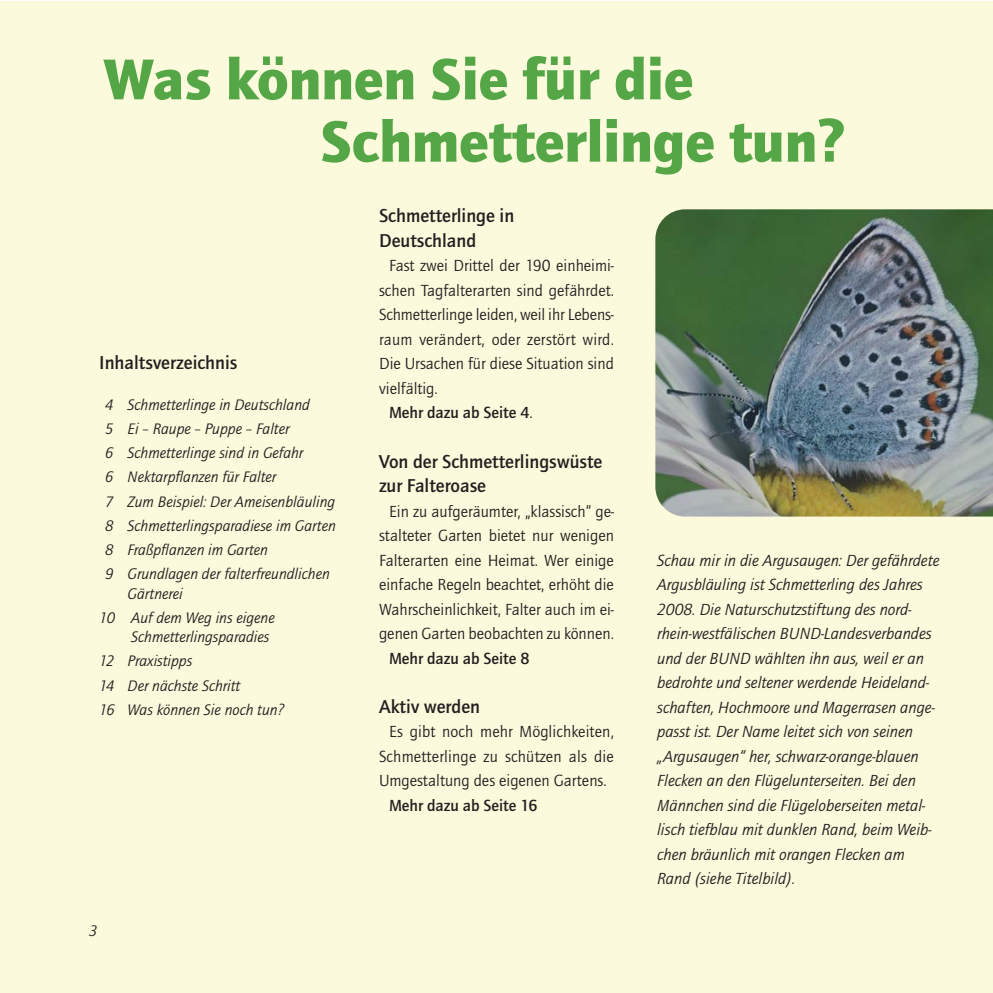
<style>
.page{position:relative;width:993px;height:993px;background:#fff}
.page>*{position:absolute;margin:0;border:0;box-sizing:border-box;transform-origin:0 0}
.t1{font:900 59.5px "Quay Itc T";color:#54a647}
.t2{font:700 19.25px/24.5px "Quay Itc T";color:#231f20}
.t3{font:italic 16.62px/24.5px "Quay Itc T";color:#231f20}
.t4{font:16.62px/24.5px "Quay Itc T";color:#231f20;text-align:center}
.t5{font:700 16.62px "Quay Itc T";color:#231f20}
.t6{font:italic 15.75px/24.2px "Quay Itc T";color:#231f20}
.s1{font-weight:400}
</style>
<div class="page">
<div style="left:0;top:2px;width:992px;height:990px;background:#fbfadc"></div>
<img style="left:655px;top:209px;width:337px;height:307px">
<h1 class="t1" style="left:103px;top:55px;width:591px">Was können Sie für die</h1>
<h1 class="t1" style="left:320px;top:117px;width:526px">Schmetterlinge tun?</h1>
<p class="t2" style="left:99px;top:351px;width:139px">Inhaltsverzeichnis</p>
<p class="t6" style="left:105px;top:393px;width:232px">4 Schmetterlinge in Deutschland<br>5 Ei – Raupe – Puppe – Falter<br>6 Schmetterlinge sind in Gefahr<br>6 Nektarpflanzen für Falter<br>7 Zum Beispiel: Der Ameisenbläuling<br>8 Schmetterlingsparadiese im Garten<br>8 Fraßpflanzen im Garten<br>9 Grundlagen der falterfreundlichen</p>
<p class="t6" style="left:99px;top:582px;width:177px;text-indent:28px">Gärtnerei<br>10 Auf dem Weg ins eigene</p>
<p class="t6" style="left:99px;top:625px;width:186px;text-indent:32px">Schmetterlingsparadies<br>12 Praxistipps<br>14 Der nächste Schritt<br>16 Was können Sie noch tun?</p>
<p class="t6" style="left:89px;top:919px;width:10px">3</p>
<p class="t2" style="left:379px;top:204px;width:137px">Schmetterlinge in<br>Deutschland</p>
<p class="t4" style="left:389px;top:255px;width:226px">Fast zwei Drittel der 190 einheimi-</p>
<p class="t4" style="left:379px;top:279px;width:236px">schen Tagfalterarten sind gefährdet.</p>
<p class="t4" style="left:379px;top:304px;width:236px">Schmetterlinge leiden, weil ihr Lebens-</p>
<p class="t4" style="left:379px;top:328px;width:236px">raum verändert, oder zerstört wird.</p>
<p class="t4" style="left:379px;top:353px;width:236px">Die Ursachen für diese Situation sind</p>
<p class="t4" style="left:379px;top:377px;width:60px">vielfältig.</p>
<p class="t5" style="left:389px;top:406px;width:145px">Mehr dazu ab Seite 4<span class="s1">.</span></p>
<p class="t2" style="left:379px;top:449px;width:225px">Von der Schmetterlingswüste zur Falteroase</p>
<p class="t4" style="left:379px;top:500px;width:236px">Ein zu aufgeräumter, „klassisch“ ge&shy;stalteter Garten bietet nur wenigen Falterarten eine Heimat. Wer einige einfache Regeln beachtet, erhöht die Wahrscheinlichkeit, Falter auch im ei&shy;genen Garten beobachten zu können.</p>
<p class="t5" style="left:389px;top:651px;width:142px">Mehr dazu ab Seite 8</p>
<p class="t2" style="left:379px;top:694px;width:102px">Aktiv werden</p>
<p class="t4" style="left:379px;top:720px;width:236px">Es gibt noch mehr Möglichkeiten,<br>Schmetterlinge zu schützen als die<br>Umgestaltung des eigenen Gartens.</p>
<p class="t5" style="left:389px;top:798px;width:150px">Mehr dazu ab Seite 16</p>
<p class="t3" style="left:657px;top:549px;width:284px">Schau mir in die Argusaugen: Der gefährdete Argusbläuling ist Schmetterling des Jahres 2008. Die Naturschutzstiftung des nord&shy;rhein-westfälischen BUND-Landesverbandes und der BUND wählten ihn aus, weil er an bedrohte und seltener werdende Heideland&shy;schaften, Hochmoore und Magerrasen ange&shy;passt ist. Der Name leitet sich von seinen „Argusaugen“ her, schwarz-orange-blauen Flecken an den Flügelunterseiten. Bei den Männchen sind die Flügeloberseiten metal&shy;lisch tiefblau mit dunklen Rand, beim Weib&shy;chen bräunlich mit orangen Flecken am Rand (siehe Titelbild).</p>
</div>
